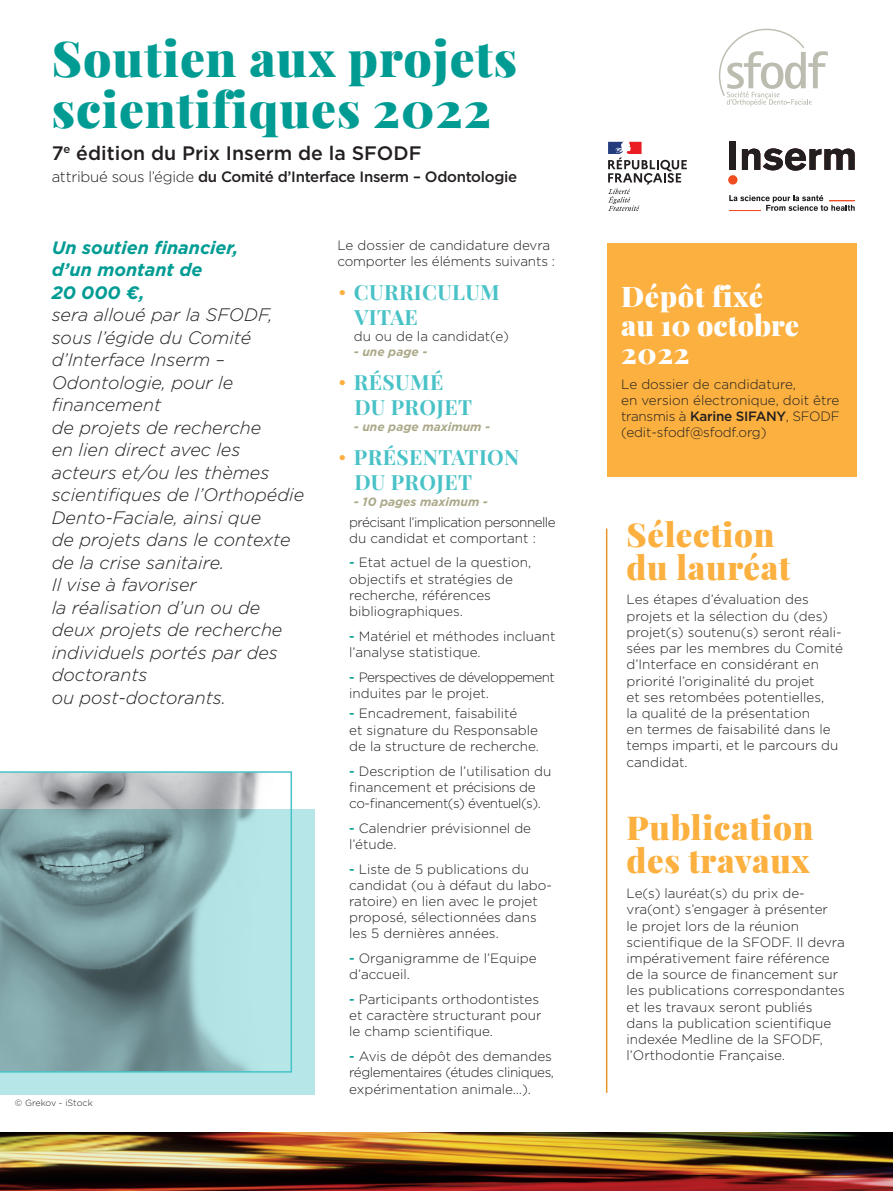
<style>
.page{position:relative;width:893px;height:1191px;background:#fff}
.page>*{position:absolute;margin:0;border:0;box-sizing:border-box;transform-origin:0 0}
.t1{font:900 49.5px/51px "Playfair Display";letter-spacing:.02em;color:#009c94}
.t2{font:900 33px/33px "Playfair Display";letter-spacing:.02em;color:#fbb03f}
.t3{font:900 28.5px/28.5px "Playfair Display";letter-spacing:.01em;color:#fff}
.t4{font:700 21px/25.2px "Playfair Display";letter-spacing:.02em;color:#48c2c6}
.t5{font:500 19.5px "Gotham";color:#231f20}
.t6{font:italic 300 18px/22.5px "Gotham";color:#231f20}
.t7{font:italic 700 18px/22.5px "Gotham";color:#009c94}
.t8{font:500 15px "Gotham";letter-spacing:-.02em;color:#231f20}
.t9{font:300 13.5px/16.2px "Gotham";color:#231f20}
.t10{font:300 13.5px/16.2px "Gotham";letter-spacing:-.04em;color:#231f20}
.t11{font:300 13.5px/16.2px "Gotham";letter-spacing:-.045em;color:#231f20}
.t12{font:italic 700 12px "Gotham";color:#aba989}
.t13{font:300 9px "Gotham";letter-spacing:-.005em;color:#231f20}
.s1{font-weight:300}
.s2{font-family:"Gotham";font-weight:300;color:#fbb03f}
.s3{font-weight:500;color:#009c94}
.s4{font-weight:500}
</style>
<div class="page">
<div style="left:607px;top:243px;width:250px;height:234px;background:#fbb03f"></div>
<img style="left:0;top:1132px;width:893px;height:59px">
<hr style="left:606px;top:528px;width:1px;height:564px;background:#e5962b">
<div style="left:0;top:809px;width:314px;height:285px;background:#b6e6e8"></div>
<svg style="left:0;top:771px;width:292px;height:301px"></svg>
<svg style="left:719px;top:29px;width:109px;height:77px"></svg>
<svg style="left:608px;top:142px;width:79px;height:69px"></svg>
<svg style="left:729px;top:195px;width:126px;height:16px"></svg>
<hr style="left:729px;top:210px;width:31px;height:1px;background:#f04d22">
<div style="left:729px;top:142px;width:7px;height:28px;background:#231f20"></div>
<svg style="left:728px;top:148px;width:127px;height:37px"></svg>
<h1 class="t1" style="left:52px;top:28px;width:467px">Soutien aux projets scientifiques 2022</h1>
<h3 class="t5" style="left:52px;top:140px;width:371px">7<sup>e</sup> édition du Prix Inserm de la SFODF</h3>
<p class="t8" style="left:52px;top:167px;width:467px"><span class="s1">attribué sous l’égide</span> du Comité d’Interface Inserm – Odontologie</p>
<h3 class="t7" style="left:52px;top:236px;width:188px">Un soutien financier, d’un montant de<br>20 000 €,</h3>
<p class="t6" style="left:52px;top:303px;width:254px">sera alloué par la SFODF, sous l’égide du Comité d’Interface Inserm –<br>Odontologie, pour le financement<br>de projets de recherche<br>en lien direct avec les acteurs et/ou les thèmes scientifiques de l’Orthopédie<br>Dento-Faciale, ainsi que<br>de projets dans le contexte de la crise sanitaire.<br>Il vise à favoriser<br>la réalisation d’un ou de deux projets de recherche individuels portés par des doctorants<br>ou post-doctorants.</p>
<p class="t13" style="left:15px;top:1096px;width:79px">© Grekov - iStock</p>
<p class="t9" style="left:337px;top:237px;width:219px">Le dossier de candidature devra comporter les éléments suivants :</p>
<h3 class="t4" style="left:354px;top:278px;width:147px;text-indent:-17px"><span class="s2">•</span> CURRICULUM<br>VITAE</h3>
<p class="t9" style="left:354px;top:328px;width:156px">du ou de la candidat(e)</p>
<p class="t12" style="left:354px;top:343px;width:75px">- une page -</p>
<h3 class="t4" style="left:354px;top:367px;width:119px;text-indent:-17px"><span class="s2">•</span> RÉSUMÉ<br>DU PROJET</h3>
<p class="t12" style="left:354px;top:419px;width:138px">- une page maximum -</p>
<h3 class="t4" style="left:354px;top:442px;width:166px;text-indent:-17px"><span class="s2">•</span> PRÉSENTATION<br>DU PROJET</h3>
<p class="t12" style="left:354px;top:494px;width:135px">- 10 pages maximum -</p>
<p class="t10" style="left:349px;top:513px;width:208px">précisant l’implication personnelle du candidat et comportant :</p>
<p class="t9" style="left:349px;top:554px;width:183px"><span class="s3">-</span> Etat actuel de la question, objectifs et stratégies de recherche, références bibliographiques.</p>
<p class="t9" style="left:349px;top:627px;width:208px"><span class="s3">-</span> Matériel et méthodes incluant l’analyse statistique.</p>
<p class="t11" style="left:349px;top:668px;width:207px"><span class="s3">-</span> Perspectives de développement induites par le projet.</p>
<p class="t9" style="left:349px;top:705px;width:191px"><span class="s3">-</span> Encadrement, faisabilité<br>et signature du Responsable de la structure de recherche.</p>
<p class="t9" style="left:349px;top:762px;width:204px"><span class="s3">-</span> Description de l’utilisation du financement et précisions de co-financement(s) éventuel(s).</p>
<p class="t9" style="left:349px;top:819px;width:183px"><span class="s3">-</span> Calendrier prévisionnel de l’étude.</p>
<p class="t9" style="left:349px;top:860px;width:204px"><span class="s3">-</span> Liste de 5 publications du candidat (ou à défaut du labo&shy;ratoire) en lien avec le projet proposé, sélectionnées dans les 5 dernières années.</p>
<p class="t9" style="left:349px;top:949px;width:189px"><span class="s3">-</span> Organigramme de l’Equipe d’accueil.</p>
<p class="t9" style="left:349px;top:990px;width:194px"><span class="s3">-</span> Participants orthodontistes et caractère structurant pour le champ scientifique.</p>
<p class="t9" style="left:349px;top:1047px;width:206px"><span class="s3">-</span> Avis de dépôt des demandes réglementaires (études cliniques, expérimentation animale…).</p>
<h3 class="t3" style="left:621px;top:279px;width:179px">Dépôt fixé au 10 octobre<br>2022</h3>
<p class="t9" style="left:621px;top:375px;width:220px">Le dossier de candidature,<br>en version électronique, doit être transmis à <span class="s4">Karine SIFANY</span>, SFODF (edit-sfodf@sfodf.org)</p>
<h2 class="t2" style="left:626px;top:515px;width:166px">Sélection du lauréat</h2>
<p class="t9" style="left:626px;top:591px;width:218px">Les étapes d’évaluation des projets et la sélection du (des) projet(s) soutenu(s) seront réali&shy;sées par les membres du Comité d’Interface en considérant en priorité l’originalité du projet<br>et ses retombées potentielles,<br>la qualité de la présentation<br>en termes de faisabilité dans le temps imparti, et le parcours du candidat.</p>
<h2 class="t2" style="left:626px;top:808px;width:188px">Publication des travaux</h2>
<p class="t9" style="left:626px;top:885px;width:220px">Le(s) lauréat(s) du prix de&shy;vra(ont) s’engager à présenter<br>le projet lors de la réunion scientifique de la SFODF. Il devra impérativement faire référence de la source de financement sur les publications correspondantes et les travaux seront publiés dans la publication scientifique indexée Medline de la SFODF, l’Orthodontie Française.</p>
</div>
